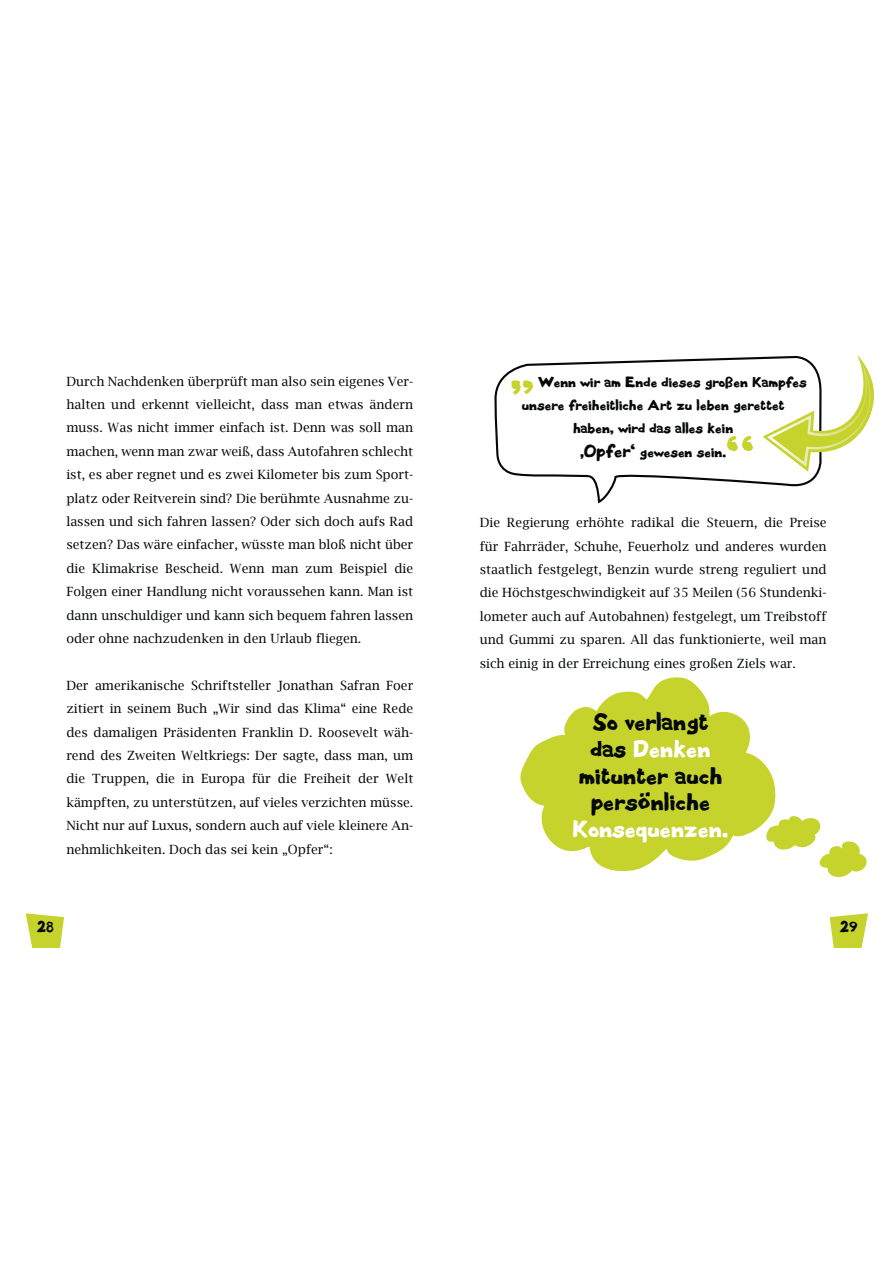
<style>
.page{position:relative;width:893px;height:1263px;background:#fff}
.page>*{position:absolute;margin:0;border:0;box-sizing:border-box;transform-origin:0 0}
.t1{font:42.6px "Black Metal Sans";color:#c6d32d}
.t2{font:21.3px/26.5px "Black Metal Sans";color:#040809;text-align:center}
.t3{font:15.9px "Black Metal Sans";color:#040809}
.t4{font:12.75px/23.4px "Lucida Bright";color:#040809;text-align:justify}
.t5{font:12.75px "Black Metal Sans";color:#040809}
.s1{font-size:15.9px}
.s2{color:#fff}
</style>
<div class="page">
<svg style="left:829px;top:913px;width:39px;height:35px"></svg>
<svg style="left:26px;top:913px;width:38px;height:35px"></svg>
<svg style="left:494px;top:356px;width:325px;height:148px"></svg>
<svg style="left:520px;top:677px;width:256px;height:195px;fill:#c6d32d"></svg>
<svg style="left:765px;top:816px;width:102px;height:61px"></svg>
<svg style="left:727px;top:436px;width:26px;height:15px"></svg>
<svg style="left:762px;top:355px;width:112px;height:117px"></svg>
<p class="t4" style="left:66px;top:369px;width:348px">Durch Nachdenken überprüft man also sein eigenes Ver&shy;halten und erkennt vielleicht, dass man etwas ändern muss. Was nicht immer einfach ist. Denn was soll man machen, wenn man zwar weiß, dass Autofahren schlecht ist, es aber regnet und es zwei Kilometer bis zum Sport&shy;platz oder Reitverein sind? Die berühmte Ausnahme zu&shy;lassen und sich fahren lassen? Oder sich doch aufs Rad setzen? Das wäre einfacher, wüsste man bloß nicht über die Klimakrise Bescheid. Wenn man zum Beispiel die Folgen einer Handlung nicht voraussehen kann. Man ist dann unschuldiger und kann sich bequem fahren lassen oder ohne nachzudenken in den Urlaub fliegen.</p>
<p class="t4" style="left:66px;top:673px;width:348px">Der amerikanische Schriftsteller Jonathan Safran Foer zitiert in seinem Buch „Wir sind das Klima“ eine Rede des damaligen Präsidenten Franklin D. Roosevelt wäh&shy;rend des Zweiten Weltkriegs: Der sagte, dass man, um die Truppen, die in Europa für die Freiheit der Welt kämpften, zu unterstützen, auf vieles verzichten müsse.<br>Nicht nur auf Luxus, sondern auch auf viele kleinere An&shy;nehmlichkeiten. Doch das sei kein „Opfer“:</p>
<p class="t5" style="left:538px;top:372px;width:270px">Wenn wir am Ende dieses großen Kampfes</p>
<p class="t5" style="left:521px;top:396px;width:264px">unsere freiheitliche Art zu leben gerettet</p>
<p class="t5" style="left:573px;top:419px;width:162px">haben, wird das alles kein</p>
<p class="t3" style="left:580px;top:450px;width:6px">'</p>
<p class="t5" style="left:584px;top:442px;width:144px"><span class="s1">Opfer‘</span> gewesen sein.</p>
<p class="t1" style="left:510px;top:367px;width:26px">"</p>
<p class="t4" style="left:479px;top:511px;width:348px">Die Regierung erhöhte radikal die Steuern, die Preise für Fahrräder, Schuhe, Feuerholz und anderes wurden staatlich festgelegt, Benzin wurde streng reguliert und die Höchstgeschwindigkeit auf 35 Meilen (56 Stundenki&shy;lometer auch auf Autobahnen) festgelegt, um Treibstoff und Gummi zu sparen. All das funktionierte, weil man sich einig in der Erreichung eines großen Ziels war.</p>
<p class="t2" style="left:573px;top:709px;width:157px">So verlangt das <span class="s2">Denken </span>mitunter auch persönliche<br><span class="s2">Konsequenzen.</span></p>
<p class="t5" style="left:37px;top:917px;width:19px">28</p>
<p class="t5" style="left:839px;top:917px;width:20px">29</p>
</div>
